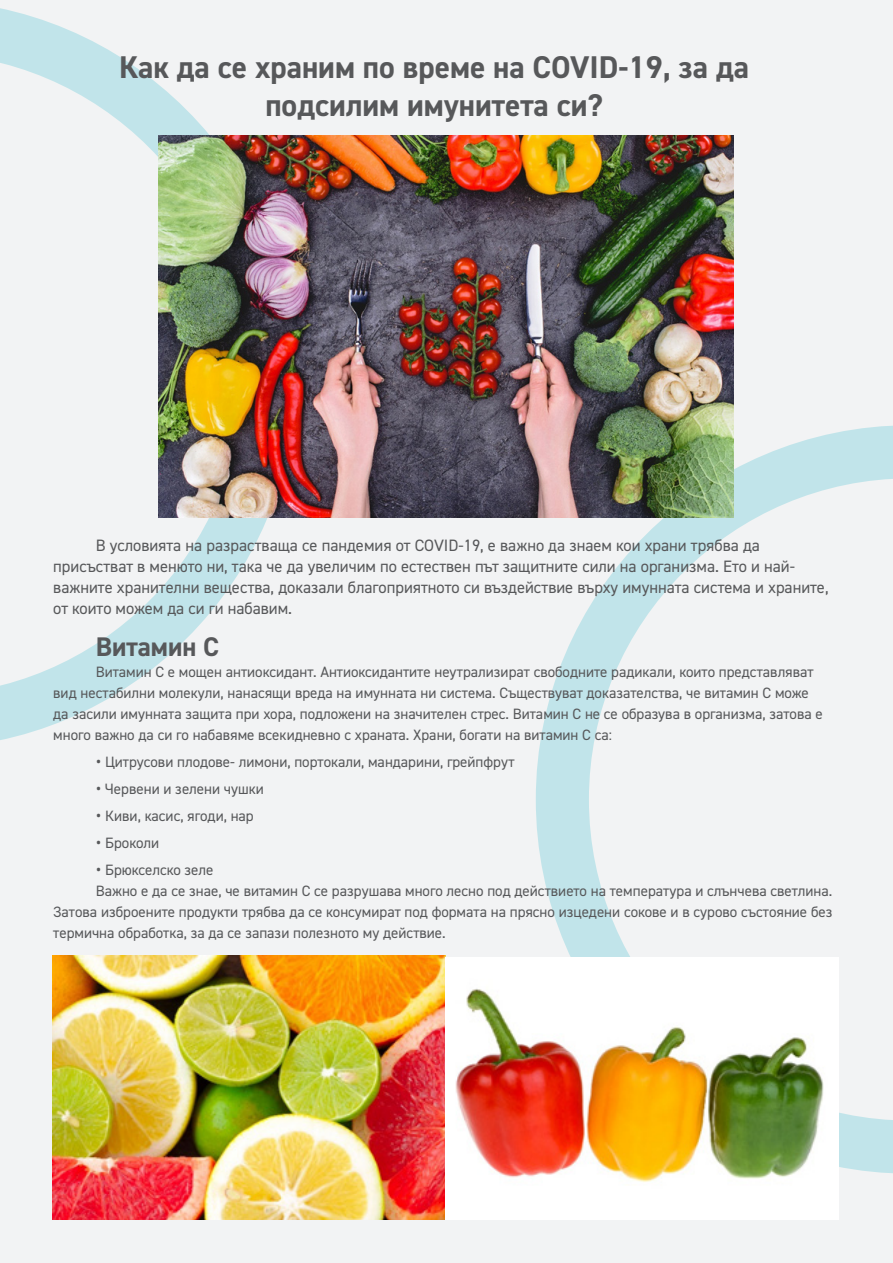
<style>
.page{position:relative;width:893px;height:1263px;background:#f2f3f4}
.page>*{position:absolute;margin:0;border:0;box-sizing:border-box;transform-origin:0 0}
.t1{font:700 31.5px/37.8px "DIN2014";color:#57585a;text-align:center}
.t2{font:700 27px "DIN2014";color:#57585a}
.t3{font:16.5px/21px "DIN2014";color:#57585a}
.t4{font:15px/21px "DIN2014";color:#57585a}
.s1{font-family:"Open Sans"}
</style>
<div class="page">
<svg style="left:0;top:8px;width:267px;height:732px"></svg>
<svg style="left:536px;top:425px;width:357px;height:749px"></svg>
<img style="left:158px;top:135px;width:575px;height:383px">
<img style="left:53px;top:955px;width:392px;height:264px">
<img style="left:445px;top:958px;width:394px;height:261px">
<p class="t1" style="left:119px;top:48px;width:632px">Как да се храним по време на COVID-19, за да подсилим имунитета си?</p>
<p class="t3" style="left:53px;top:534px;width:777px;text-indent:43px">В условията на разрастваща се пандемия от COVID-19, е важно да знаем кои храни трябва да присъстват в менюто ни, така че да увеличим по естествен път защитните сили на организма. Ето и най&shy;важните хранителни вещества, доказали благоприятното си въздействие върху имунната система и храните, от които можем да си ги набавим.</p>
<p class="t2" style="left:96px;top:628px;width:125px">Витамин С</p>
<p class="t4" style="left:53px;top:661px;width:771px;text-indent:43px">Витамин С е мощен антиоксидант. Антиоксидантите неутрализират свободните радикали, които представляват вид нестабилни молекули, нанасящи вреда на имунната ни система. Съществуват доказателства, че витамин С може да засили имунната защита при хора, подложени на значителен стрес. Витамин С не се образува в организма, затова е много важно да си го набавяме всекидневно с храната. Храни, богати на витамин С са:</p>
<p class="t4" style="left:96px;top:751px;width:420px"><span class="s1">•</span> Цитрусови плодове- лимони, портокали, мандарини, грейпфрут</p>
<p class="t4" style="left:96px;top:778px;width:170px"><span class="s1">•</span> Червени и зелени чушки</p>
<p class="t4" style="left:96px;top:805px;width:160px"><span class="s1">•</span> Киви, касис, ягоди, нар</p>
<p class="t4" style="left:96px;top:832px;width:65px"><span class="s1">•</span> Броколи</p>
<p class="t4" style="left:96px;top:859px;width:119px"><span class="s1">•</span> Брюкселско зеле</p>
<p class="t4" style="left:53px;top:880px;width:781px;text-align:justify;text-indent:43px">Важно е да се знае, че витамин С се разрушава много лесно под действието на температура и слънчева светлина.<br>Затова изброените продукти трябва да се консумират под формата на прясно изцедени сокове и в сурово състояние без термична обработка, за да се запази полезното му действие.</p>
</div>
